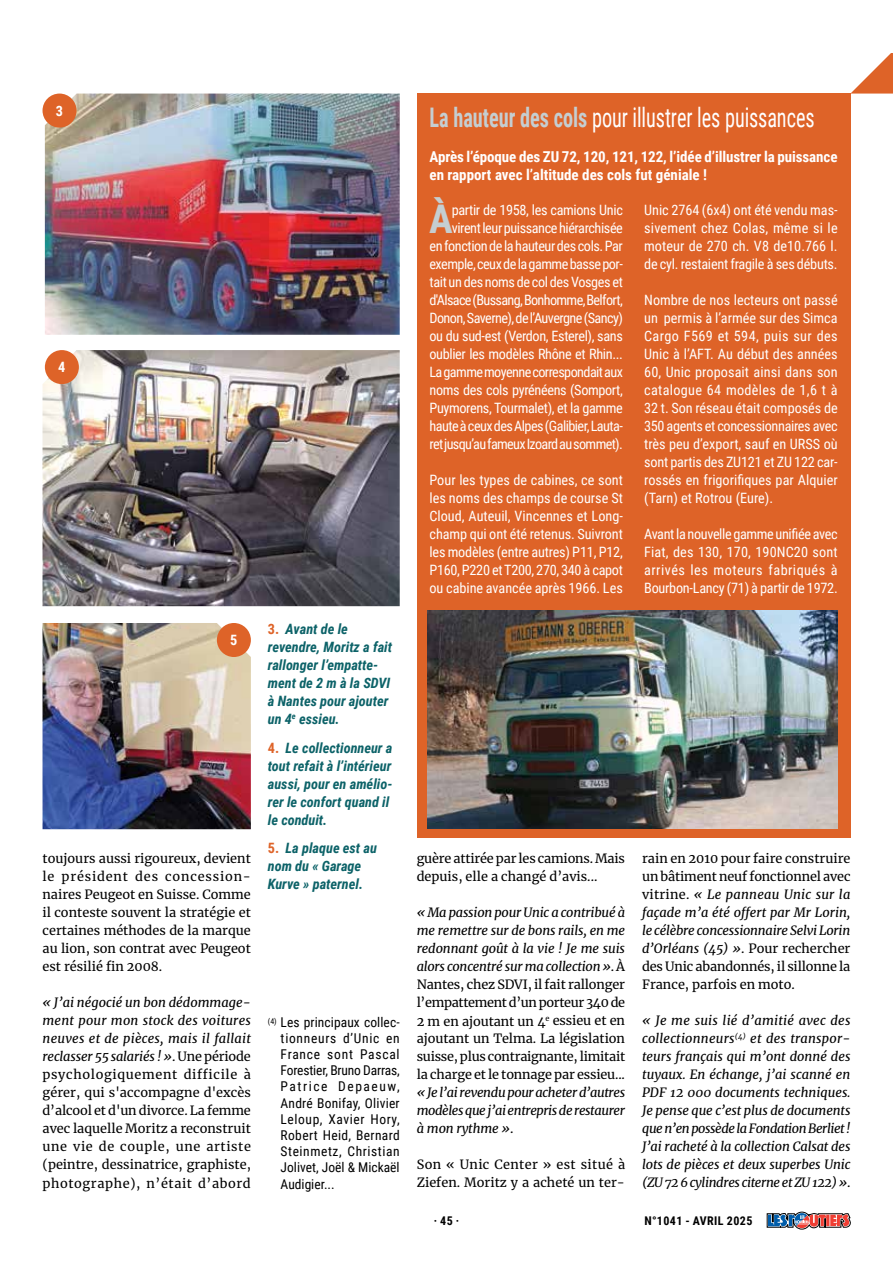
<style>
.page{position:relative;width:893px;height:1263px;background:#fff}
.page>*{position:absolute;margin:0;border:0;box-sizing:border-box;transform-origin:0 0}
.t1{font:700 39.6px "Roboto Condensed";color:#c5ced1}
.t2{font:27px "Roboto Condensed";letter-spacing:-.005em;color:#fff;scale:.75 1}
.t3{font:700 15px/18px "Roboto Condensed";letter-spacing:-.005em;color:#fff}
.t4{font:14.25px/18px "Roboto Condensed";letter-spacing:-.025em;color:#fff;text-align:justify}
.t5{font:italic 700 14.25px/18px "Roboto Condensed";color:#0c6268}
.t6{font:700 14.25px "Roboto Condensed";color:#fff}
.t7{font:13.5px/16.2px "Roboto Condensed";color:#000;text-align:justify}
.t8{font:12.75px/18px "Merriweather";color:#000;text-align:justify}
.t9{font:italic 12.75px/18px "Merriweather";letter-spacing:-.01em;color:#000;text-align:justify}
.t10{font:700 12px "Roboto Condensed";letter-spacing:.035em;color:#000}
.s1{font-style:italic}
.s2{font-style:normal;color:#de6328}
.s3{font-weight:700;color:#c5ced1}
.s4{font-style:normal}
</style>
<div class="page">
<img style="left:45px;top:94px;width:355px;height:241px">
<img style="left:43px;top:350px;width:357px;height:256px">
<img style="left:43px;top:623px;width:208px;height:206px">
<div style="left:43px;top:94px;width:34px;height:34px;background:#de6328;border-radius:50%"></div>
<div style="left:45px;top:350px;width:34px;height:34px;background:#de6328;border-radius:50%"></div>
<div style="left:217px;top:623px;width:34px;height:34px;background:#de6328;border-radius:50%"></div>
<div style="left:417px;top:94px;width:433px;height:744px;background:#de6328"></div>
<img style="left:427px;top:610px;width:411px;height:218px">
<svg style="left:767px;top:1212px;width:84px;height:17px"></svg>
<svg style="left:850px;top:53px;width:43px;height:41px"></svg>
<p class="t6" style="left:56px;top:101px;width:9px">3</p>
<p class="t6" style="left:58px;top:357px;width:9px">4</p>
<p class="t6" style="left:230px;top:630px;width:9px">5</p>
<p class="t8" style="left:43px;top:849px;width:210px">toujours aussi rigoureux, devient le président des concession&shy;naires Peugeot en Suisse. Comme il conteste souvent la stratégie et certaines méthodes de la marque au lion, son contrat avec Peugeot est résilié fin 2008.</p>
<p class="t8" style="left:43px;top:993px;width:210px"><span class="s1">« J’ai négocié un bon dédommage&shy;ment pour mon stock des voitures neuves et de pièces, mais il fallait reclasser 55 salariés ! »</span>. Une période psychologiquement difficile à gérer, qui s'accompagne d'excès d’alcool et d'un divorce. La femme avec laquelle Moritz a reconstruit une vie de couple, une artiste (peintre, dessinatrice, graphiste, photographe), n’était d’abord</p>
<p class="t5" style="left:268px;top:619px;width:126px"><span class="s2">3.</span> Avant de le revendre, Moritz a fait rallonger l’empatte&shy;ment de 2 m à la SDVI à Nantes pour ajouter un 4<sup>e</sup> essieu.</p>
<p class="t5" style="left:268px;top:738px;width:126px"><span class="s2">4.</span> Le collectionneur a tout refait à l’intérieur aussi, pour en amélio&shy;rer le confort quand il le conduit.</p>
<p class="t5" style="left:268px;top:838px;width:111px"><span class="s2">5.</span> La plaque est au nom du « Garage<br>Kurve » paternel.</p>
<p class="t7" style="left:281px;top:1013px;width:121px;text-indent:-13px"><sup>(4)</sup> Les principaux collec&shy;tionneurs d’Unic en France sont Pascal Forestier, Bruno Darras, Patrice Depaeuw, André Bonifay, Olivier Leloup, Xavier Hory, Robert Heid, Bernard Steinmetz, Christian Jolivet, Joël &amp; Mickaël Audigier...</p>
<h2 class="t2" style="left:429px;top:98px;width:515px"><span class="s3">La hauteur des cols</span> pour illustrer les puissances</h2>
<p class="t3" style="left:429px;top:147px;width:410px">Après l’époque des ZU 72, 120, 121, 122, l’idée d’illustrer la puissance en rapport avec l’altitude des cols fut géniale !</p>
<h1 class="t1" style="left:429px;top:191px;width:25px">À</h1>
<p class="t4" style="left:644px;top:201px;width:195px">Unic 2764 (6x4) ont été vendu mas&shy;sivement chez Colas, même si le moteur de 270 ch. V8 de10.766 l. de cyl. restaient fragile à ses débuts.</p>
<p class="t4" style="left:644px;top:291px;width:195px">Nombre de nos lecteurs ont passé un permis à l’armée sur des Simca Cargo F569 et 594, puis sur des Unic à l’AFT. Au début des années 60, Unic proposait ainsi dans son catalogue 64 modèles de 1,6 t à 32 t. Son réseau était composés de 350 agents et concessionnaires avec très peu d’export, sauf en URSS où sont partis des ZU121 et ZU 122 car&shy;rossés en frigorifiques par Alquier (Tarn) et Rotrou (Eure).</p>
<p class="t4" style="left:644px;top:525px;width:195px">Avant la nouvelle gamme unifiée avec Fiat, des 130, 170, 190NC20 sont arrivés les moteurs fabriqués à Bourbon-Lancy (71) à partir de 1972.</p>
<p class="t4" style="left:429px;top:201px;width:195px;text-align:right">partir de 1958, les camions Unic virent leur puissance hiérarchisée<br>en fonction de la hauteur des cols. Par exemple, ceux de la gamme basse por&shy;tait un des noms de col des Vosges et d'Alsace (Bussang, Bonhomme, Belfort, Donon, Saverne), de l’Auvergne (Sancy) ou du sud-est (Verdon, Esterel), sans oublier les modèles Rhône et Rhin...<br>La gamme moyenne correspondait aux noms des cols pyrénéens (Somport, Puymorens, Tourmalet), et la gamme haute à ceux des Alpes (Galibier, Lauta&shy;ret jusqu’au fameux Izoard au sommet).</p>
<p class="t4" style="left:429px;top:471px;width:195px">Pour les types de cabines, ce sont les noms des champs de course St Cloud, Auteuil, Vincennes et Long&shy;champ qui ont été retenus. Suivront les modèles (entre autres) P11, P12, P160, P220 et T200, 270, 340 à capot ou cabine avancée après 1966. Les</p>
<p class="t8" style="left:417px;top:849px;width:210px">guère attirée par les camions. Mais depuis, elle a changé d’avis...</p>
<p class="t8" style="left:417px;top:903px;width:210px"><span class="s1">« Ma passion pour Unic a contribué à me remettre sur de bons rails, en me redonnant goût à la vie ! Je me suis alors concentré sur ma collection »</span>. à Nantes, chez SDVI, il fait rallonger l’empattement d’un porteur 340 de 2 m en ajoutant un 4<sup>e</sup> essieu et en ajoutant un Telma. La législation suisse, plus contraignante, limitait la charge et le tonnage par essieu...</p>
<p class="t9" style="left:417px;top:1083px;width:210px">« Je l’ai revendu pour acheter d’autres modèles que j’ai entrepris de restaurer à mon rythme »<span class="s4">.</span></p>
<p class="t8" style="left:417px;top:1155px;width:210px">Son « Unic Center » est situé à<br>Ziefen. Moritz y a acheté un ter-</p>
<p class="t8" style="left:642px;top:849px;width:210px">rain en 2010 pour faire construire un bâtiment neuf fonctionnel avec vitrine. <span class="s1">« Le panneau Unic sur la façade m’a été offert par Mr Lorin, le célèbre concessionnaire Selvi Lorin d’Orléans (45) »</span>. Pour rechercher des Unic abandonnés, il sillonne la France, parfois en moto.</p>
<p class="t9" style="left:642px;top:1011px;width:210px">« Je me suis lié d’amitié avec des collectionneurs<sup>(4)</sup> et des transpor&shy;teurs français qui m’ont donné des tuyaux. En échange, j’ai scanné en pdf</p>
<p class="t9" style="left:642px;top:1083px;width:210px;text-indent:28px">12 000 documents techniques.<br>Je pense que c’est plus de documents que n’en possède la Fondation Berliet !<br>J’ai racheté à la collection Calsat des lots de pièces et deux superbes Unic (ZU 72 6 cylindres citerne et ZU 122) »<span class="s4">.</span></p>
<p class="t10" style="left:434px;top:1212px;width:27px">· 45 ·</p>
<p class="t10" style="left:644px;top:1212px;width:109px">N°1041 - Avril 2025</p>
</div>
